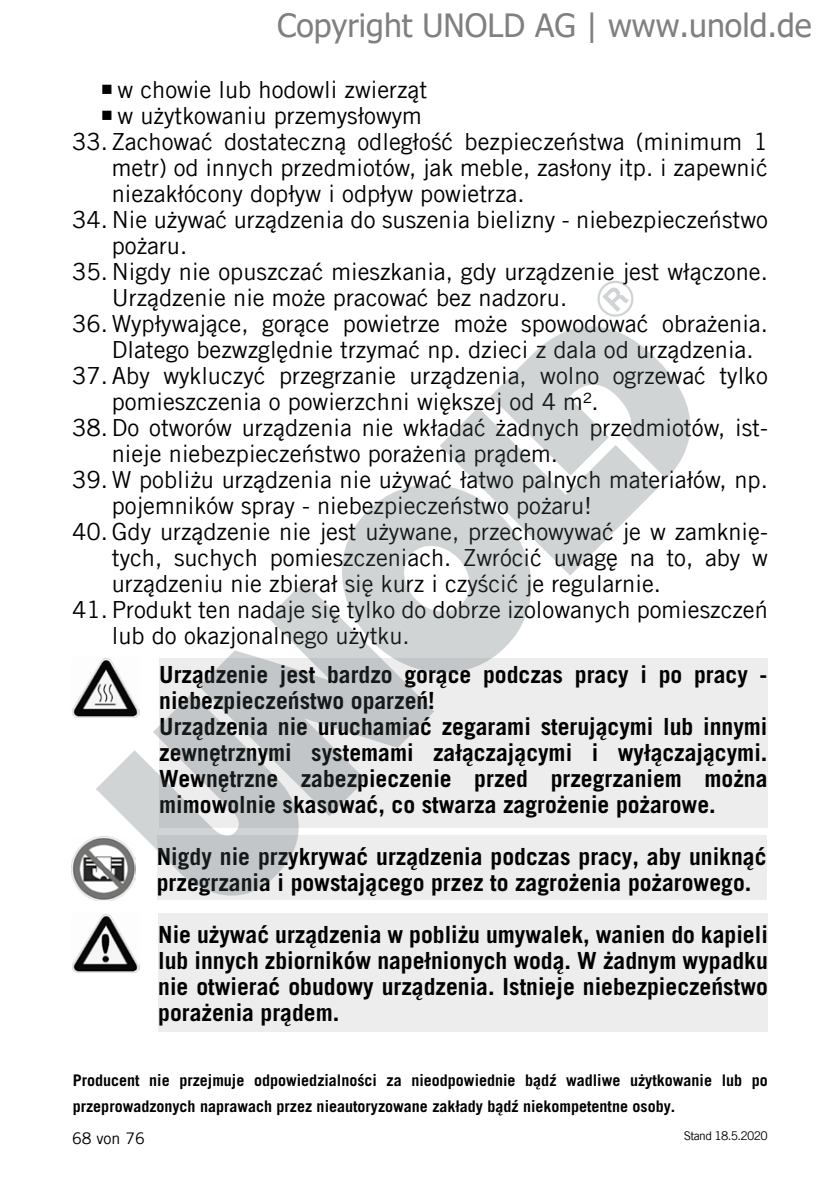
<style>
.page{position:relative;width:840px;height:1191px;background:#fff}
.page>*{position:absolute;margin:0;border:0;box-sizing:border-box;transform-origin:0 0}
.t1{font:32px "Tahoma";color:#808080}
.t2{font:23.6px/26px "Trade Gothic LT Com";color:#000}
.t3{font:700 23.6px/26px "Trade Gothic LT Com";color:#000}
.t4{font:700 16px/26px "Trade Gothic LT Com";color:#000}
.t5{font:16px "Trade Gothic LT Com";color:#000}
.t6{font:12px "Trade Gothic LT Com";letter-spacing:-.055em;color:#000}
</style>
<div class="page">
<img style="left:72px;top:658px;width:56px;height:59px">
<img style="left:72px;top:922px;width:67px;height:50px">
<img style="left:71px;top:837px;width:25px;height:63px">
<div style="left:159px;top:658px;width:608px;height:170px;background:#ededed"></div>
<div style="left:157px;top:836px;width:609px;height:64px;background:#ededed"></div>
<div style="left:158px;top:913px;width:609px;height:119px;background:#ededed"></div>
<svg style="left:530px;top:326px;width:161px;height:153px;fill:#d0d4d5"></svg>
<svg style="left:440px;top:357px;width:218px;height:219px;fill:#d0d4d5"></svg>
<svg style="left:342px;top:447px;width:226px;height:226px;fill:#d0d4d5"></svg>
<svg style="left:199px;top:581px;width:235px;height:235px"></svg>
<svg style="left:96px;top:690px;width:231px;height:232px"></svg>
<svg style="left:597px;top:280px;width:37px;height:37px"></svg>
<h1 class="t1" style="left:277px;top:4px;width:535px">Copyright UNOLD AG | www.unold.de</h1>
<p class="t2" style="left:117px;top:76px;width:311px">w chowie lub hodowli zwierząt w użytkowaniu przemysłowym</p>
<p class="t2" style="left:112px;top:128px;width:657px;text-align:justify;text-indent:-40px">33. Zachować dostateczną odległość bezpieczeństwa (minimum 1 metr) od innych przedmiotów, jak meble, zasłony itp. i zapewnić niezakłócony dopływ i odpływ powietrza.</p>
<p class="t2" style="left:112px;top:206px;width:657px;text-indent:-40px">34. Nie używać urządzenia do suszenia bielizny - niebezpieczeństwo pożaru.</p>
<p class="t2" style="left:112px;top:258px;width:657px;text-indent:-40px">35. Nigdy nie opuszczać mieszkania, gdy urządzenie jest włączone.<br>Urządzenie nie może pracować bez nadzoru.</p>
<p class="t2" style="left:112px;top:310px;width:657px;text-indent:-40px">36. Wypływające, gorące powietrze może spowodować obrażenia.<br>Dlatego bezwzględnie trzymać np. dzieci z dala od urządzenia.</p>
<p class="t2" style="left:112px;top:362px;width:657px;text-indent:-40px">37. Aby wykluczyć przegrzanie urządzenia, wolno ogrzewać tylko pomieszczenia o powierzchni większej od 4 m².</p>
<p class="t2" style="left:112px;top:414px;width:657px;text-indent:-40px">38. Do otworów urządzenia nie wkładać żadnych przedmiotów, ist&shy;nieje niebezpieczeństwo porażenia prądem.</p>
<p class="t2" style="left:72px;top:466px;width:697px">39. W pobliżu urządzenia nie używać łatwo palnych materiałów, np.</p>
<p class="t2" style="left:112px;top:492px;width:481px">pojemników spray - niebezpieczeństwo pożaru!</p>
<p class="t2" style="left:72px;top:518px;width:697px">40.Gdy urządzenie nie jest używane, przechowywać je w zamknię-</p>
<p class="t2" style="left:112px;top:544px;width:657px">tych, suchych pomieszczeniach. Zwrócić uwagę na to, aby w</p>
<p class="t2" style="left:112px;top:570px;width:550px">urządzeniu nie zbierał się kurz i czyścić je regularnie.</p>
<p class="t2" style="left:112px;top:596px;width:657px;text-indent:-40px">41. Produkt ten nadaje się tylko do dobrze izolowanych pomieszczeń lub do okazjonalnego użytku.</p>
<p class="t3" style="left:159px;top:661px;width:609px">Urządzenie jest bardzo gorące podczas pracy i po pracy - niebezpieczeństwo oparzeń!<br>Urządzenia nie uruchamiać zegarami sterującymi lub innymi zewnętrznymi systemami załączającymi i wyłączającymi.<br>Wewnętrzne zabezpieczenie przed przegrzaniem można mimowolnie skasować, co stwarza zagrożenie pożarowe.</p>
<p class="t3" style="left:157px;top:843px;width:610px">Nigdy nie przykrywać urządzenia podczas pracy, aby uniknąć przegrzania i powstającego przez to zagrożenia pożarowego.</p>
<p class="t3" style="left:158px;top:921px;width:610px;text-align:justify">Nie używać urządzenia w pobliżu umywalek, wanien do kapieli lub innych zbiorników napełnionych wodą. W żadnym wypadku nie otwierać obudowy urządzenia. Istnieje niebezpieczeństwo porażenia prądem.</p>
<p class="t4" style="left:73px;top:1067px;width:696px">Producent nie przejmuje odpowiedzialności za nieodpowiednie bądź wadliwe użytkowanie lub po przeprowadzonych naprawach przez nieautoryzowane zakłady bądź niekompetentne osoby.</p>
<p class="t5" style="left:72px;top:1128px;width:74px">68 von 76</p>
<p class="t6" style="left:683px;top:1128px;width:85px">Stand 18.5.2020</p>
</div>
